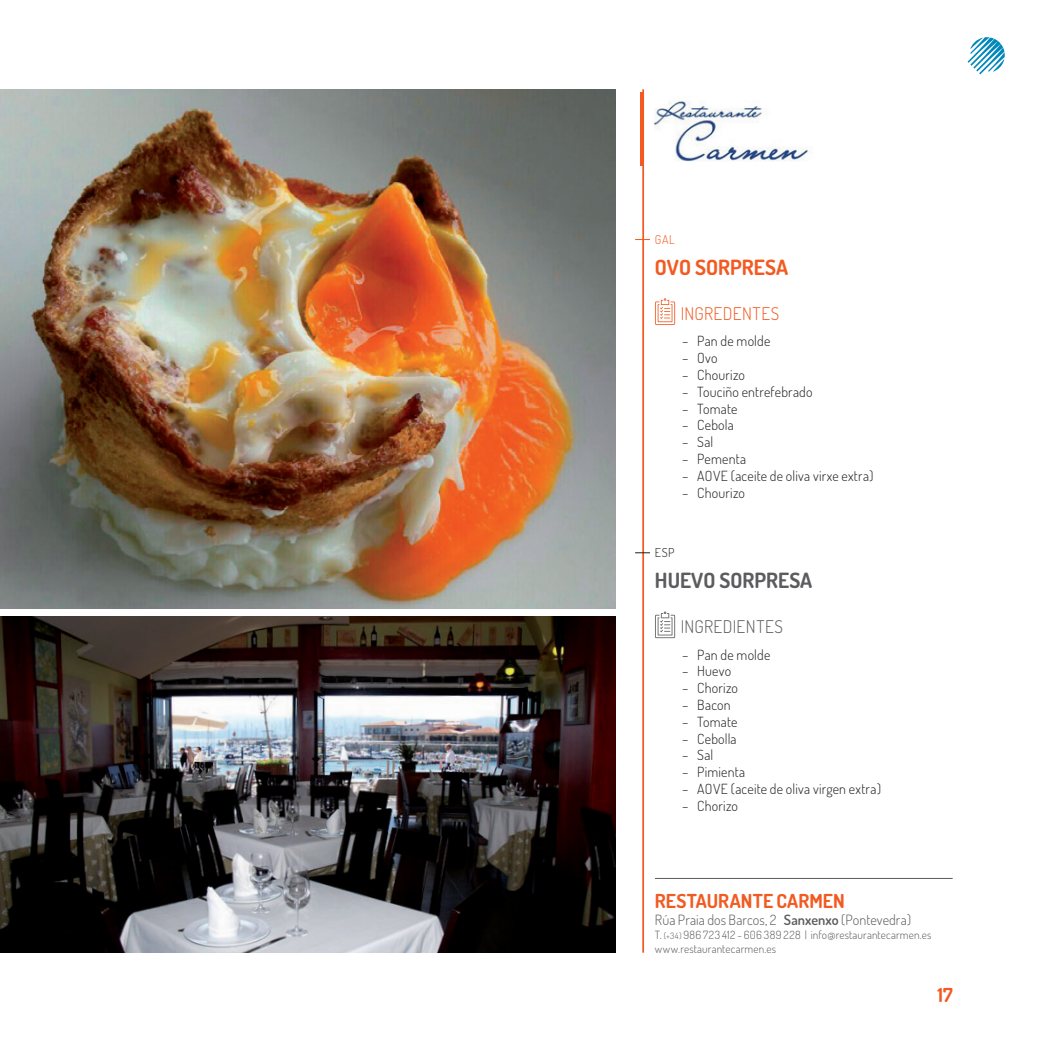
<style>
.page{position:relative;width:1042px;height:1042px;background:#fff}
.page>*{position:absolute;margin:0;border:0;box-sizing:border-box;transform-origin:0 0}
.t1{font:700 21px "Terminal Dosis";color:#5c5c5f}
.t2{font:700 21px "Terminal Dosis";color:#f25a21}
.ESTABLECIMIENTO{font:700 19.25px "Terminal Dosis";letter-spacing:.005em;color:#f25a21}
.t3{font:300 17.5px "Terminal Dosis";letter-spacing:.025em;color:#5c5c5f}
.t4{font:300 17.5px "Terminal Dosis";letter-spacing:.03em;color:#f25a21}
.t5{font:300 14.17px "Terminal Dosis";letter-spacing:.005em;color:#5c5c5f}
.t6{font:300 14px "Terminal Dosis";letter-spacing:.015em;color:#231f20}
.t7{font:300 12.25px "Terminal Dosis";color:#f25a21}
.t8{font:300 12.25px "Terminal Dosis";color:#231f20}
.t9{font:300 11.38px/13.7px "Terminal Dosis";letter-spacing:.015em;color:#5c5c5f}
.s1{font-weight:600}
.s2{font-size:8.75px}
</style>
<div class="page">
<hr style="left:642px;top:89px;width:2px;height:863px;background:#f25a21">
<hr style="left:640px;top:92px;width:2px;height:74px;background:#f25a21">
<img style="left:0;top:89px;width:615px;height:520px">
<img style="left:0;top:616px;width:615px;height:336px">
<svg style="left:635px;top:239px;width:15px;height:1px"></svg>
<svg style="left:635px;top:552px;width:15px;height:1px"></svg>
<svg style="left:655px;top:298px;width:20px;height:27px"></svg>
<svg style="left:655px;top:611px;width:20px;height:27px"></svg>
<hr style="left:655px;top:878px;width:297px;height:1px;background:#5c5c5f">
<svg style="left:967px;top:37px;width:38px;height:37px"></svg>
<img style="left:655px;top:100px;width:158px;height:62px">
<p class="t7" style="left:655px;top:231px;width:21px">GAL</p>
<p class="t2" style="left:655px;top:253px;width:135px">OVO SORPRESA</p>
<p class="t4" style="left:681px;top:302px;width:100px">INGREDENTES</p>
<p class="t6" style="left:682px;top:332px;width:90px">– Pan de molde</p>
<p class="t6" style="left:682px;top:349px;width:37px">– Ovo</p>
<p class="t6" style="left:682px;top:366px;width:64px">– Chourizo</p>
<p class="t6" style="left:682px;top:382px;width:132px">– Touciño entrefebrado</p>
<p class="t6" style="left:682px;top:399px;width:57px">– Tomate</p>
<p class="t6" style="left:682px;top:416px;width:53px">– Cebola</p>
<p class="t6" style="left:682px;top:433px;width:33px">– Sal</p>
<p class="t6" style="left:682px;top:450px;width:65px">– Pementa</p>
<p class="t6" style="left:682px;top:466px;width:193px">– AOVE (aceite de oliva virxe extra)</p>
<p class="t6" style="left:682px;top:483px;width:64px">– Chourizo</p>
<p class="t8" style="left:655px;top:544px;width:21px">ESP</p>
<p class="t1" style="left:655px;top:566px;width:159px">HUEVO SORPRESA</p>
<p class="t3" style="left:681px;top:615px;width:104px">INGREDIENTES</p>
<p class="t6" style="left:682px;top:645px;width:90px">– Pan de molde</p>
<p class="t6" style="left:682px;top:662px;width:50px">– Huevo</p>
<p class="t6" style="left:682px;top:679px;width:57px">– Chorizo</p>
<p class="t6" style="left:682px;top:696px;width:50px">– Bacon</p>
<p class="t6" style="left:682px;top:712px;width:57px">– Tomate</p>
<p class="t6" style="left:682px;top:729px;width:56px">– Cebolla</p>
<p class="t6" style="left:682px;top:746px;width:33px">– Sal</p>
<p class="t6" style="left:682px;top:763px;width:64px">– Pimienta</p>
<p class="t6" style="left:682px;top:780px;width:200px">– AOVE (aceite de oliva virgen extra)</p>
<p class="t6" style="left:682px;top:796px;width:57px">– Chorizo</p>
<p class="ESTABLECIMIENTO" style="left:655px;top:889px;width:191px">RESTAURANTE CARMEN</p>
<p class="t5" style="left:655px;top:911px;width:258px">Rúa Praia dos Barcos, 2 <span class="s1">Sanxenxo</span> (Pontevedra)</p>
<p class="t9" style="left:655px;top:928px;width:278px">T. <span class="s2">(+34)</span> 986 723 412 - 606 389 228 | info@restaurantecarmen.es www.restaurantecarmen.es</p>
<p class="ESTABLECIMIENTO" style="left:937px;top:983px;width:17px">17</p>
</div>
